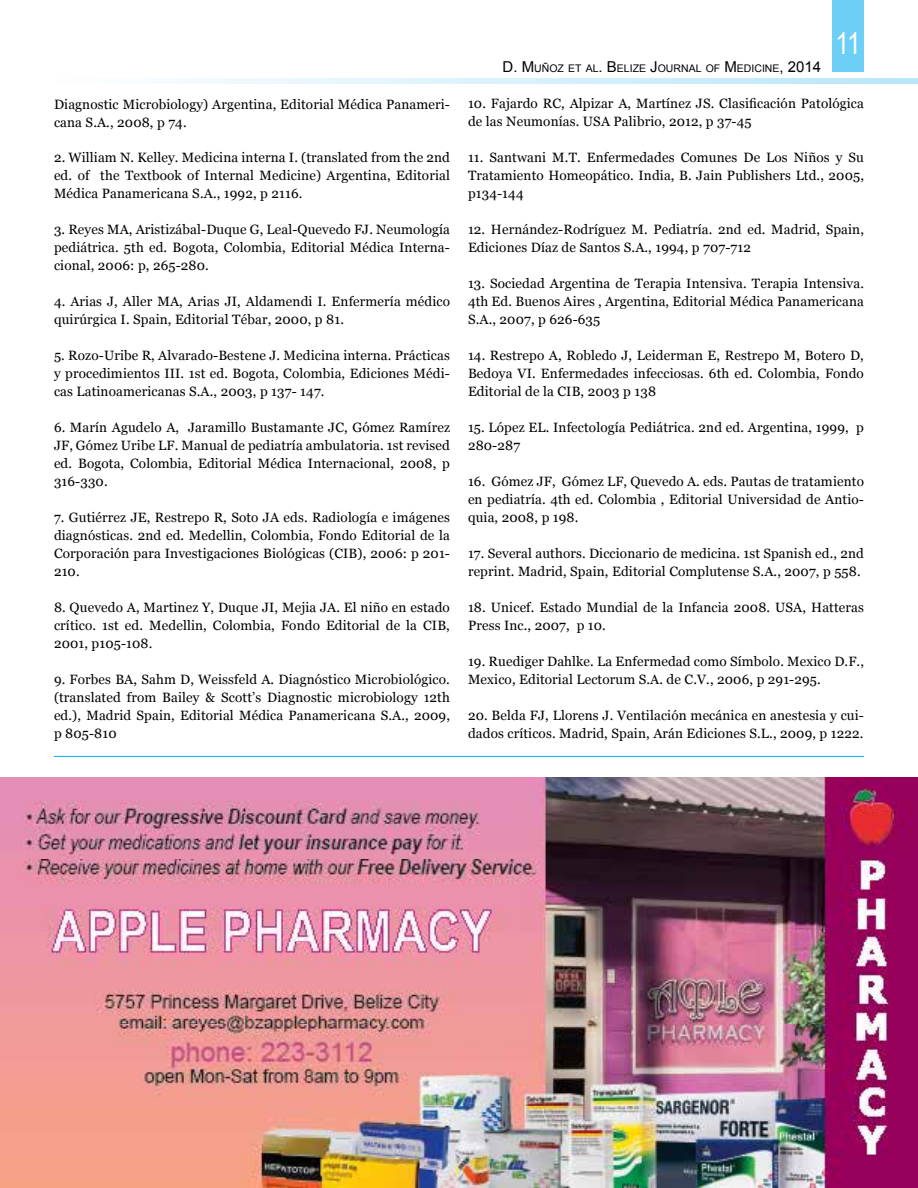
<style>
.page{position:relative;width:918px;height:1188px;background:#fff}
.page>*{position:absolute;margin:0;border:0;box-sizing:border-box;transform-origin:0 0}
.t1{font:30px "Arial Narrow";color:#fff}
.t2{font:13.5px/18px "Georgia";letter-spacing:.01em;color:#000;text-align:justify}
.t3{font:10.5px "Arial";color:#000}
.s1{font-size:15px}
</style>
<div class="page">
<div style="left:832px;top:0;width:32px;height:72px;background:#6dcff6"></div>
<svg style="left:173px;top:78px;width:745px;height:6px;background:#d6f0fb"></svg>
<hr style="left:54px;top:756px;width:810px;height:1px;background:#00aeef">
<img style="left:0;top:777px;width:918px;height:411px">
<p class="t2" style="left:54px;top:95px;width:397px">Diagnostic Microbiology) Argentina, Editorial Médica Panameri&shy;cana S.A., 2008, p 74.</p>
<p class="t2" style="left:54px;top:148px;width:397px">2. William N. Kelley. Medicina interna I. (translated from the 2nd ed. of the Textbook of Internal Medicine) Argentina, Editorial Médica Panamericana S.A., 1992, p 2116.</p>
<p class="t2" style="left:54px;top:220px;width:397px">3. Reyes MA, Aristizábal-Duque G, Leal-Quevedo FJ. Neumología pediátrica. 5th ed. Bogota, Colombia, Editorial Médica Interna&shy;cional, 2006: p, 265-280.</p>
<p class="t2" style="left:54px;top:292px;width:398px">4. Arias J, Aller MA, Arias JI, Aldamendi I. Enfermería médico quirúrgica I. Spain, Editorial Tébar, 2000, p 81.</p>
<p class="t2" style="left:54px;top:346px;width:397px">5. Rozo-Uribe R, Alvarado-Bestene J. Medicina interna. Prácticas y procedimientos III. 1st ed. Bogota, Colombia, Ediciones Médi&shy;cas Latinoamericanas S.A., 2003, p 137- 147.</p>
<p class="t2" style="left:54px;top:418px;width:398px">6. Marín Agudelo A, Jaramillo Bustamante JC, Gómez Ramírez JF, Gómez Uribe LF. Manual de pediatría ambulatoria. 1st revised ed. Bogota, Colombia, Editorial Médica Internacional, 2008, p 316-330.</p>
<p class="t2" style="left:54px;top:508px;width:397px">7. Gutiérrez JE, Restrepo R, Soto JA eds. Radiología e imágenes diagnósticas. 2nd ed. Medellin, Colombia, Fondo Editorial de la Corporación para Investigaciones Biológicas (CIB), 2006: p 201- 210.</p>
<p class="t2" style="left:54px;top:598px;width:397px">8. Quevedo A, Martinez Y, Duque JI, Mejia JA. El niño en estado crítico. 1st ed. Medellin, Colombia, Fondo Editorial de la CIB, 2001, p105-108.</p>
<p class="t2" style="left:54px;top:670px;width:398px">9. Forbes BA, Sahm D, Weissfeld A. Diagnóstico Microbiológico. (translated from Bailey &amp; Scott’s Diagnostic microbiology 12th ed.), Madrid Spain, Editorial Médica Panamericana S.A., 2009, p 805-810</p>
<p class="t3" style="left:503px;top:61px;width:320px"><span class="s1">D. M</span> UÑOZ ET AL<span class="s1">. B</span>ELIZE <span class="s1">J</span>OURNAL OF <span class="s1">M</span> EDICINE<span class="s1">, 2014</span></p>
<h1 class="t1" style="left:835px;top:21px;width:27px">11</h1>
<p class="t2" style="left:468px;top:94px;width:398px">10. Fajardo RC, Alpizar A, Martínez JS. Clasificación Patológica de las Neumonías. USA Palibrio, 2012, p 37-45</p>
<p class="t2" style="left:468px;top:148px;width:398px">11. Santwani M.T. Enfermedades Comunes De Los Niños y Su Tratamiento Homeopático. India, B. Jain Publishers Ltd., 2005, p134-144</p>
<p class="t2" style="left:468px;top:220px;width:398px">12. Hernández-Rodríguez M. Pediatría. 2nd ed. Madrid, Spain,<br>Ediciones Díaz de Santos S.A., 1994, p 707-712</p>
<p class="t2" style="left:468px;top:274px;width:397px">13. Sociedad Argentina de Terapia Intensiva. Terapia Intensiva.<br>4th Ed. Buenos Aires , Argentina, Editorial Médica Panamericana S.A., 2007, p 626-635</p>
<p class="t2" style="left:468px;top:346px;width:397px">14. Restrepo A, Robledo J, Leiderman E, Restrepo M, Botero D, Bedoya VI. Enfermedades infecciosas. 6th ed. Colombia, Fondo Editorial de la CIB, 2003 p 138</p>
<p class="t2" style="left:468px;top:418px;width:397px">15. López EL. Infectología Pediátrica. 2nd ed. Argentina, 1999, p<br>280-287</p>
<p class="t2" style="left:468px;top:472px;width:397px">16. Gómez JF, Gómez LF, Quevedo A. eds. Pautas de tratamiento en pediatría. 4th ed. Colombia , Editorial Universidad de Antio&shy;quia, 2008, p 198.</p>
<p class="t2" style="left:468px;top:544px;width:397px">17. Several authors. Diccionario de medicina. 1st Spanish ed., 2nd reprint. Madrid, Spain, Editorial Complutense S.A., 2007, p 558.</p>
<p class="t2" style="left:468px;top:598px;width:398px">18. Unicef. Estado Mundial de la Infancia 2008. USA, Hatteras<br>Press Inc., 2007, p 10.</p>
<p class="t2" style="left:468px;top:652px;width:398px">19. Ruediger Dahlke. La Enfermedad como Símbolo. Mexico D.F.,<br>Mexico, Editorial Lectorum S.A. de C.V., 2006, p 291-295.</p>
<p class="t2" style="left:468px;top:706px;width:397px">20. Belda FJ, Llorens J. Ventilación mecánica en anestesia y cui&shy;dados críticos. Madrid, Spain, Arán Ediciones S.L., 2009, p 1222.</p>
</div>
